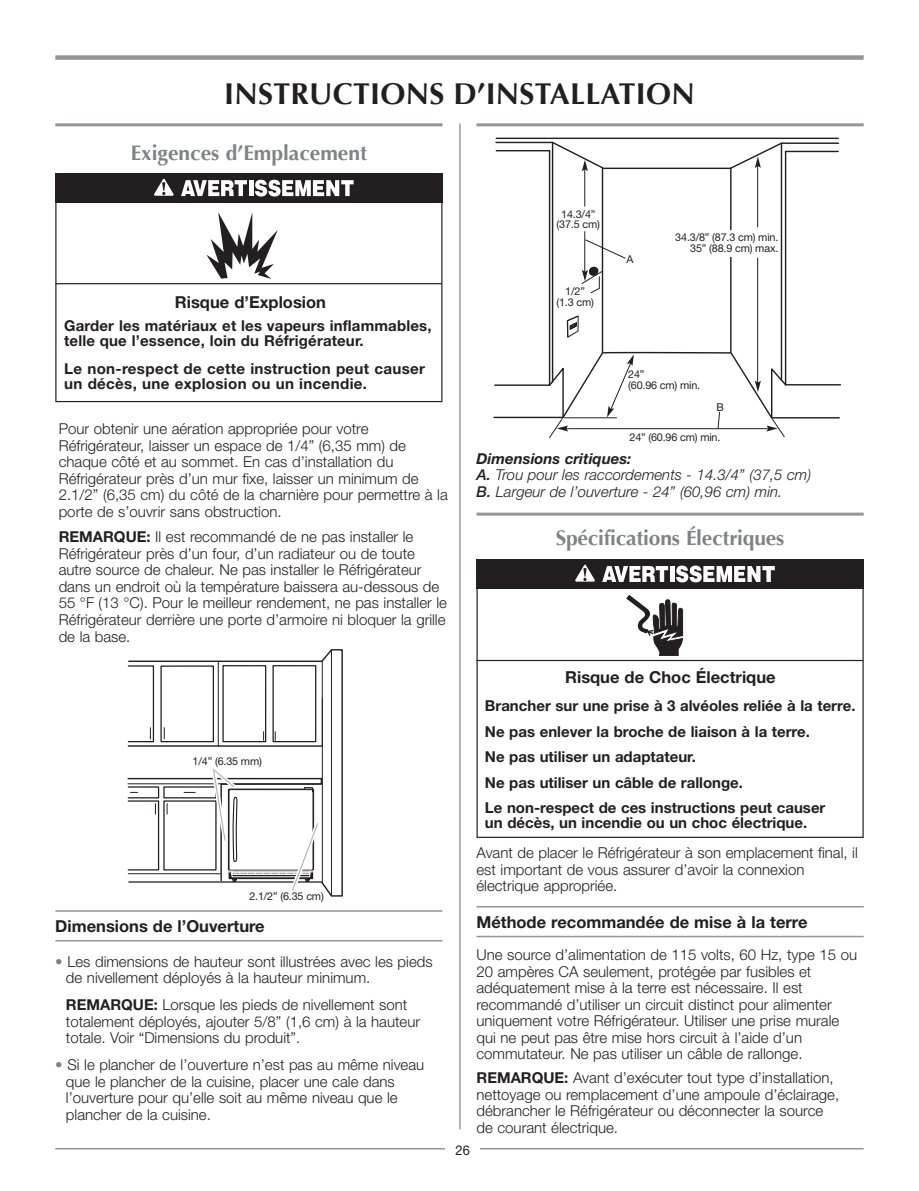
<style>
.page{position:relative;width:919px;height:1191px;background:#fff}
.page>*{position:absolute;margin:0;border:0;box-sizing:border-box;transform-origin:0 0}
.t1{font:700 30px "Optima";letter-spacing:.01em;color:#231f20}
.t2{font:700 21px "Optima";letter-spacing:-.01em;color:#808285}
.t3{font:700 16.5px "Helvetica Neue";color:#231f20}
.t4{font:300 15px/16.5px "Helvetica Neue";color:#231f20}
.t5{font:700 15px/25.5px "Helvetica Neue";color:#231f20}
.t6{font:italic 300 15px/16.5px "Helvetica Neue";color:#231f20}
.t7{font:700 15px/15px "Helvetica Neue";letter-spacing:.02em;color:#231f20}
.t8{font:13.5px "Helvetica Neue";color:#231f20;scale:.95 1}
.t9{font:10.8px/10.5px "Helvetica Neue";letter-spacing:-.015em;color:#231f20;text-align:center}
.s1{font-weight:700}
.s2{font-weight:500}
.s3{color:#808285}
</style>
<div class="page">
<hr style="left:55px;top:1148px;width:808px;height:1px;background:#939598">
<div style="left:445px;top:1144px;width:35px;height:13px;background:#fff"></div>
<div style="left:55px;top:55px;width:808px;height:5px;background:#939598"></div>
<hr style="left:476px;top:660px;width:387px;height:1px;background:#231f20">
<hr style="left:459px;top:123px;width:1px;height:1006px;background:#6d6e70">
<hr style="left:55px;top:123px;width:387px;height:3px;background:#939598">
<hr style="left:476px;top:123px;width:387px;height:3px;background:#939598">
<hr style="left:55px;top:910px;width:387px;height:1px;background:#939598">
<hr style="left:55px;top:940px;width:387px;height:1px;background:#939598">
<svg style="left:127px;top:649px;width:216px;height:248px"></svg>
<hr style="left:322px;top:698px;width:1px;height:184px;background:#231f20">
<hr style="left:128px;top:745px;width:194px;height:1px;background:#231f20">
<div style="left:128px;top:665px;width:26px;height:77px;border:1px solid #231f20"></div>
<svg style="left:150px;top:727px;width:1px;height:12px"></svg>
<svg style="left:160px;top:665px;width:55px;height:78px"></svg>
<div style="left:222px;top:665px;width:44px;height:77px;border:1px solid #231f20"></div>
<div style="left:272px;top:665px;width:44px;height:77px;border:1px solid #231f20"></div>
<hr style="left:322px;top:661px;width:1px;height:85px;background:#231f20">
<hr style="left:218px;top:661px;width:1px;height:84px;background:#231f20">
<hr style="left:331px;top:650px;width:1px;height:245px;background:#231f20">
<svg style="left:127px;top:763px;width:196px;height:132px"></svg>
<hr style="left:496px;top:138px;width:342px;height:1px;background:#231f20">
<svg style="left:493px;top:141px;width:348px;height:297px"></svg>
<hr style="left:564px;top:417px;width:52px;height:1px;background:#231f20">
<div style="left:724px;top:230px;width:11px;height:26px;background:#fff"></div>
<hr style="left:476px;top:512px;width:387px;height:3px;background:#939598">
<div style="left:476px;top:559px;width:387px;height:30px;background:#231f20"></div>
<svg style="left:602px;top:565px;width:172px;height:273px"></svg>
<svg style="left:575px;top:564px;width:20px;height:17px"></svg>
<hr style="left:476px;top:906px;width:387px;height:1px;background:#939598">
<hr style="left:476px;top:935px;width:387px;height:2px;background:#939598">
<svg style="left:206px;top:212px;width:72px;height:67px"></svg>
<hr style="left:55px;top:283px;width:387px;height:1px;background:#231f20">
<div style="left:55px;top:173px;width:387px;height:30px;background:#231f20"></div>
<svg style="left:181px;top:180px;width:66px;height:16px"></svg>
<hr style="left:249px;top:180px;width:4px;height:16px;background:#fff">
<svg style="left:255px;top:180px;width:98px;height:16px"></svg>
<svg style="left:154px;top:178px;width:20px;height:18px"></svg>
<h1 class="t1" style="left:224px;top:77px;width:472px">INSTRUCTIONS D’INSTALLATION</h1>
<h2 class="t2" style="left:131px;top:140px;width:238px">Exigences d’Emplacement</h2>
<p class="t3" style="left:175px;top:297px;width:153px">Risque d’Explosion</p>
<p class="t5" style="left:64px;top:319px;width:369px;line-height:15px">Garder les matériaux et les vapeurs inflammables, telle que l’essence, loin du Réfrigérateur.</p>
<p class="t7" style="left:64px;top:363px;width:362px">Le non-respect de cette instruction peut causer un décès, une explosion ou un incendie.</p>
<p class="t4" style="left:59px;top:422px;width:390px">Pour obtenir une aération appropriée pour votre Réfrigérateur, laisser un espace de 1/4” (6,35 mm) de chaque côté et au sommet. En cas d’installation du Réfrigérateur près d’un mur fixe, laisser un minimum de 2.1/2” (6,35 cm) du côté de la charnière pour permettre à la porte de s’ouvrir sans obstruction.</p>
<p class="t4" style="left:59px;top:530px;width:390px"><span class="s1">REMARQUE:</span> Il est recommandé de ne pas installer le Réfrigérateur près d’un four, d’un radiateur ou de toute autre source de chaleur. Ne pas installer le Réfrigérateur dans un endroit où la température baissera au-dessous de 55 °F (13 °C). Pour le meilleur rendement, ne pas installer le Réfrigérateur derrière une porte d’armoire ni bloquer la grille de la base.</p>
<p class="t9" style="left:556px;top:210px;width:45px">14.3/4” (37.5 cm)</p>
<p class="t9" style="left:556px;top:287px;width:39px">1/2” (1.3 cm)</p>
<p class="t9" style="left:626px;top:254px;width:8px">A</p>
<p class="t9" style="left:675px;top:233px;width:105px;text-align:right">34.3/8” (87.3 cm) min.<br>35” (88.9 cm) max.</p>
<p class="t9" style="left:628px;top:370px;width:73px;text-align:left">24”<br>(60.96 cm) min.</p>
<p class="t9" style="left:716px;top:403px;width:9px">B</p>
<p class="t9" style="left:629px;top:433px;width:92px">24” (60.96 cm) min.</p>
<p class="t6" style="left:476px;top:451px;width:336px"><span class="s1">Dimensions critiques:<br></span><span class="s2">A.</span> Trou pour les raccordements - 14.3/4” (37,5 cm)<br><span class="s2">B.</span> Largeur de l’ouverture - 24” (60,96 cm) min.</p>
<h2 class="t2" style="left:556px;top:525px;width:230px">Spécifications Électriques</h2>
<p class="t9" style="left:193px;top:757px;width:71px">1/4” (6.35 mm)</p>
<p class="t9" style="left:249px;top:892px;width:76px">2.1/2” (6.35 cm)</p>
<p class="t3" style="left:55px;top:920px;width:211px">Dimensions de l’Ouverture</p>
<p class="t4" style="left:66px;top:954px;width:368px;text-indent:-11px"><span class="s3">•</span> Les dimensions de hauteur sont illustrées avec les pieds de nivellement déployés à la hauteur minimum.</p>
<p class="t4" style="left:66px;top:998px;width:356px"><span class="s1">REMARQUE:</span> Lorsque les pieds de nivellement sont totalement déployés, ajouter 5/8” (1,6 cm) à la hauteur totale. Voir “Dimensions du produit”.</p>
<p class="t4" style="left:66px;top:1058px;width:360px;text-indent:-11px"><span class="s3">•</span> Si le plancher de l’ouverture n’est pas au même niveau que le plancher de la cuisine, placer une cale dans l’ouverture pour qu’elle soit au même niveau que le plancher de la cuisine.</p>
<p class="t3" style="left:565px;top:670px;width:212px">Risque de Choc Électrique</p>
<p class="t5" style="left:485px;top:694px;width:372px">Brancher sur une prise à 3 alvéoles reliée à la terre.<br>Ne pas enlever la broche de liaison à la terre.<br>Ne pas utiliser un adaptateur.<br>Ne pas utiliser un câble de rallonge.<br>Le non-respect de ces instructions peut causer</p>
<p class="t5" style="left:485px;top:811px;width:324px">un décès, un incendie ou un choc électrique.</p>
<p class="t4" style="left:476px;top:846px;width:383px">Avant de placer le Réfrigérateur à son emplacement final, il est important de vous assurer d’avoir la connexion électrique appropriée.</p>
<p class="t3" style="left:476px;top:916px;width:332px">Méthode recommandée de mise à la terre</p>
<p class="t4" style="left:476px;top:948px;width:382px">Une source d’alimentation de 115 volts, 60 Hz, type 15 ou 20 ampères CA seulement, protégée par fusibles et adéquatement mise à la terre est nécessaire. Il est recommandé d’utiliser un circuit distinct pour alimenter uniquement votre Réfrigérateur. Utiliser une prise murale qui ne peut pas être mise hors circuit à l’aide d’un commutateur. Ne pas utiliser un câble de rallonge.</p>
<p class="t4" style="left:476px;top:1071px;width:364px"><span class="s1">REMARQUE:</span> Avant d’exécuter tout type d’installation, nettoyage ou remplacement d’une ampoule d’éclairage, débrancher le Réfrigérateur ou déconnecter la source de courant électrique.</p>
<p class="t8" style="left:455px;top:1145px;width:17px">26</p>
</div>
